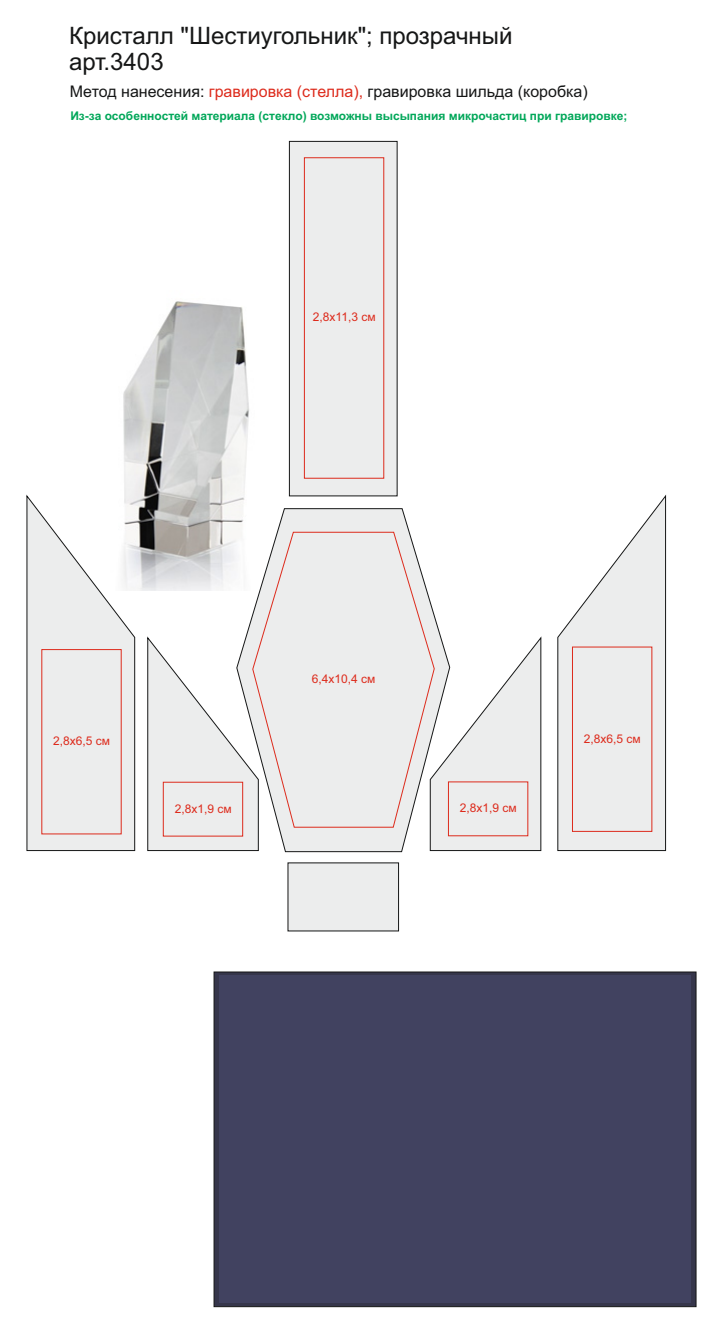
<style>
.page{position:relative;width:723px;height:1333px;background:#fff}
.page>*{position:absolute;margin:0;border:0;box-sizing:border-box;transform-origin:0 0}
.t1{font:24px/26.8px "Arial";color:#151616}
.t2{font:16px "Arial";color:#151616}
.t3{font:700 12px "Arial";color:#00a759}
.t4{font:12px "Arial";color:#dd2b1c}
.s1{color:#dd2b1c}
</style>
<div class="page">
<img style="left:123px;top:290px;width:215px;height:300px">
<div style="left:288px;top:862px;width:111px;height:69px;background:#eceded"></div>
<svg style="left:237px;top:508px;width:213px;height:343px"></svg>
<svg style="left:252px;top:531px;width:183px;height:296px"></svg>
<svg style="left:214px;top:971px;width:482px;height:335px;fill:#36364b"></svg>
<div style="left:219px;top:975px;width:472px;height:327px;background:#414260"></div>
<div style="left:289px;top:141px;width:108px;height:355px;background:#eceded"></div>
<div style="left:304px;top:158px;width:80px;height:320px;border:1px solid #dd2b1c"></div>
<svg style="left:27px;top:495px;width:108px;height:355px"></svg>
<svg style="left:557px;top:495px;width:109px;height:355px;fill:#eceded"></svg>
<div style="left:572px;top:647px;width:80px;height:184px;border:1px solid #dd2b1c"></div>
<svg style="left:430px;top:637px;width:111px;height:213px"></svg>
<svg style="left:147px;top:637px;width:111px;height:213px"></svg>
<div style="left:163px;top:782px;width:80px;height:54px;border:1px solid #dd2b1c"></div>
<h1 class="t1" style="left:69px;top:24px;width:445px">Кристалл "Шестиугольник"; прозрачный арт.3403</h1>
<h2 class="t2" style="left:70px;top:86px;width:519px">Метод нанесения: <span class="s1">гравировка (стелла),</span> гравировка шильда (коробка)</h2>
<p class="t3" style="left:70px;top:111px;width:559px">Из-за особенностей материала (стекло) возможны высыпания микрочастиц при гравировке;</p>
<p class="t4" style="left:313px;top:313px;width:64px">2,8х11,3 см</p>
<p class="t4" style="left:312px;top:674px;width:65px">6,4х10,4 см</p>
<p class="t4" style="left:53px;top:736px;width:58px">2,8х6,5 см</p>
<p class="t4" style="left:584px;top:734px;width:58px">2,8х6,5 см</p>
<p class="t4" style="left:175px;top:803px;width:58px">2,8х1,9 см</p>
<p class="t4" style="left:460px;top:803px;width:58px">2,8х1,9 см</p>
</div>
